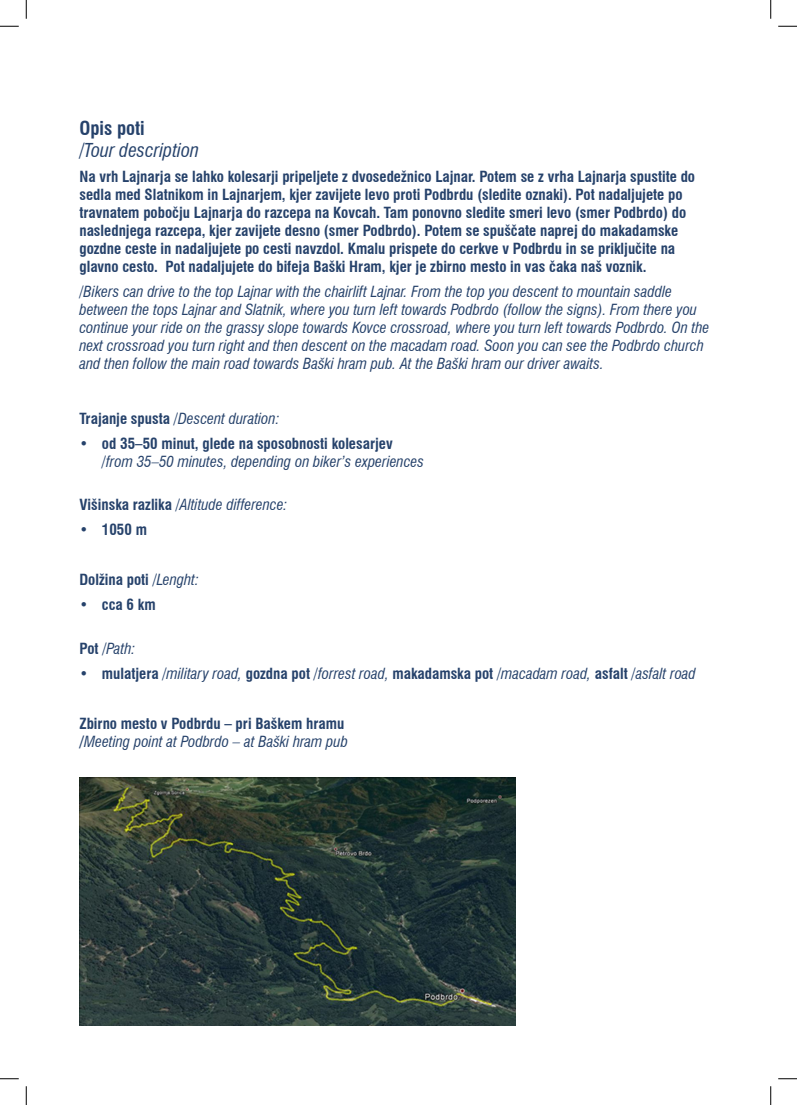
<style>
.page{position:relative;width:797px;height:1105px;background:#fff}
.page>*{position:absolute;margin:0;border:0;box-sizing:border-box;transform-origin:0 0}
.t1{font:italic condensed 18.75px/22.5px "Swiss 721 BT";color:#26426b}
.t2{font:italic condensed 15px/18px "Swiss 721 BT";color:#26426b}
.t3{font:700 condensed 15px/18px "Swiss 721 BT";color:#26426b}
.s1{font-weight:700;font-style:normal}
.s2{font-weight:400;font-style:italic}
</style>
<div class="page">
<img style="left:79px;top:777px;width:436px;height:248px">
<svg style="left:0;top:25px;width:19px;height:2px"></svg>
<svg style="left:778px;top:25px;width:19px;height:2px"></svg>
<svg style="left:0;top:1078px;width:19px;height:1px"></svg>
<svg style="left:778px;top:1078px;width:19px;height:1px"></svg>
<svg style="left:25px;top:0;width:2px;height:19px"></svg>
<svg style="left:25px;top:1086px;width:2px;height:19px"></svg>
<svg style="left:770px;top:0;width:1px;height:19px"></svg>
<svg style="left:770px;top:1086px;width:1px;height:19px"></svg>
<p class="t1" style="left:79px;top:116px;width:121px"><span class="s1">Opis poti<br></span>/Tour description</p>
<p class="t3" style="left:79px;top:168px;width:617px">Na vrh Lajnarja se lahko kolesarji pripeljete z dvosedežnico Lajnar. Potem se z vrha Lajnarja spustite do sedla med Slatnikom in Lajnarjem, kjer zavijete levo proti Podbrdu (sledite oznaki). Pot nadaljujete po travnatem pobočju Lajnarja do razcepa na Kovcah. Tam ponovno sledite smeri levo (smer Podbrdo) do naslednjega razcepa, kjer zavijete desno (smer Podbrdo). Potem se spuščate naprej do makadamske gozdne ceste in nadaljujete po cesti navzdol. Kmalu prispete do cerkve v Podbrdu in se priključite na glavno cesto. Pot nadaljujete do bifeja Baški Hram, kjer je zbirno mesto in vas čaka naš voznik.</p>
<p class="t2" style="left:79px;top:283px;width:631px">/Bikers can drive to the top Lajnar with the chairlift Lajnar. From the top you descent to mountain saddle between the tops Lajnar and Slatnik, where you turn left towards Podbrdo (follow the signs). From there you continue your ride on the grassy slope towards Kovce crossroad, where you turn left towards Podbrdo. On the next crossroad you turn right and then descent on the macadam road. Soon you can see the Podbrdo church and then follow the main road towards Baški hram pub. At the Baški hram our driver awaits.</p>
<p class="t2" style="left:79px;top:409px;width:201px"><span class="s1">Trajanje spusta</span> /Descent duration:</p>
<p class="t2" style="left:102px;top:435px;width:323px;text-indent:-22px"><span class="s1">• od 35–50 minut, glede na sposobnosti kolesarjev </span>/from 35–50 minutes, depending on biker’s experiences</p>
<p class="t2" style="left:79px;top:496px;width:209px"><span class="s1">Višinska razlika</span> /Altitude difference:</p>
<p class="t3" style="left:79px;top:521px;width:69px">• 1050 m</p>
<p class="t3" style="left:79px;top:571px;width:121px">Dolžina poti <span class="s2">/Lenght:</span></p>
<p class="t3" style="left:79px;top:596px;width:78px">• cca 6 km</p>
<p class="t2" style="left:79px;top:639px;width:57px"><span class="s1">Pot</span> /Path:</p>
<p class="t2" style="left:79px;top:664px;width:618px"><span class="s1">• mulatjera</span> /military road, <span class="s1">gozdna pot</span> /forrest road, <span class="s1">makadamska pot</span> /macadam road, <span class="s1">asfalt</span> /asfalt road</p>
<p class="t2" style="left:79px;top:714px;width:270px"><span class="s1">Zbirno mesto v Podbrdu – pri Baškem hramu /</span>Meeting point at Podbrdo – at Baški hram pub</p>
</div>
